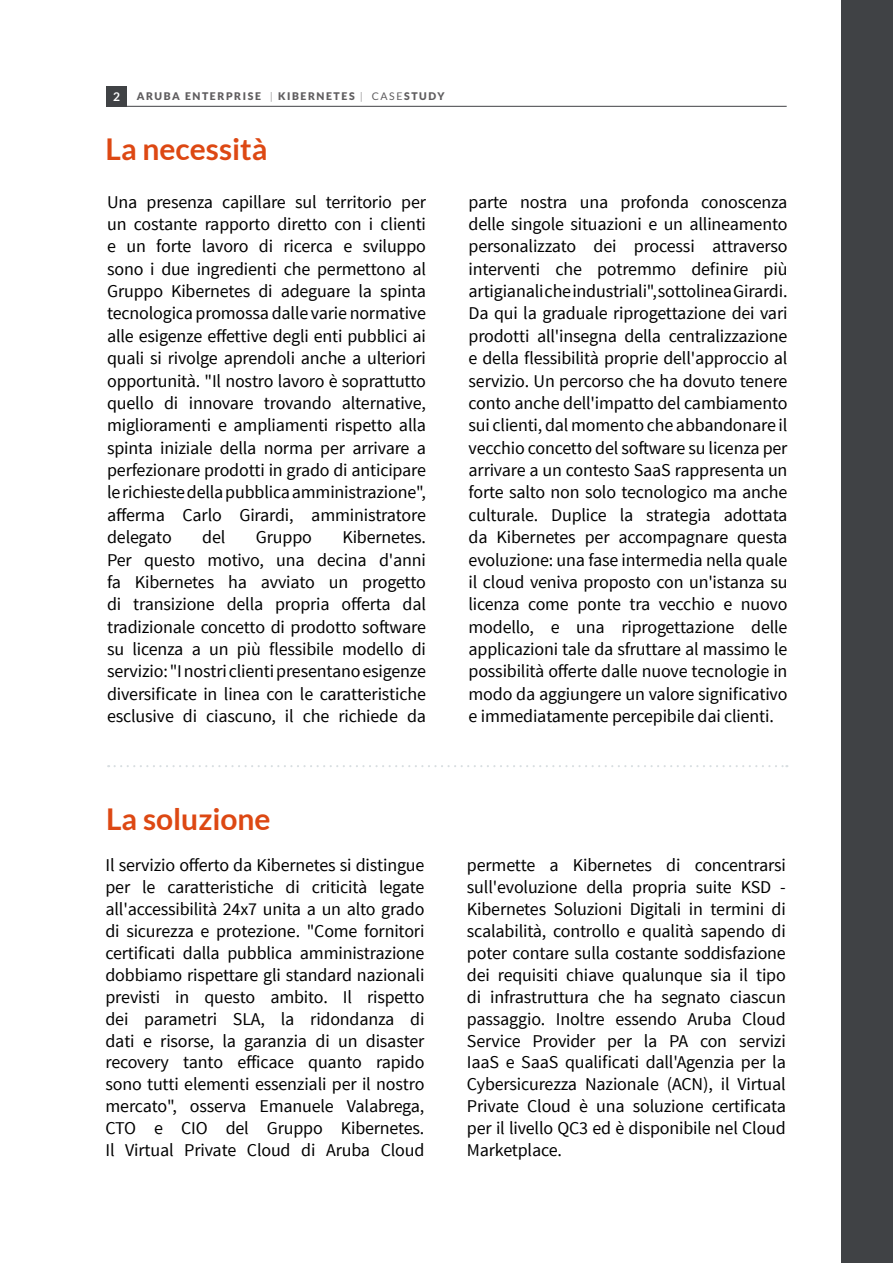
<style>
.page{position:relative;width:893px;height:1263px;background:#fff}
.page>*{position:absolute;margin:0;border:0;box-sizing:border-box;transform-origin:0 0}
.t1{font:700 30px "Lato";color:#dd4813}
.t2{font:18px/22.4px "Source Sans Pro";letter-spacing:-.01em;color:#000;text-align:justify}
.t3{font:700 12px "Lato";color:#fff}
.t4{font:900 10.5px "Lato";letter-spacing:.15em;color:#5f5d5f}
.s1{font-weight:300}
.s2{font-weight:400}
</style>
<div class="page">
<div style="left:842px;top:0;width:51px;height:1263px;background:#404245"></div>
<svg style="left:115px;top:765px;width:672px;height:2px"></svg>
<hr style="left:106px;top:106px;width:681px;height:1px;background:#404245">
<div style="left:106px;top:86px;width:21px;height:20px;background:#404245"></div>
<p class="t3" style="left:113px;top:90px;width:8px">2</p>
<p class="t4" style="left:137px;top:90px;width:309px">ARUBA ENTERPRISE <span class="s1">|</span> KIBERNETES <span class="s1">|</span> <span class="s2">CASE</span>STUDY</p>
<h1 class="t1" style="left:106px;top:132px;width:164px">La necessità</h1>
<p class="t2" style="left:107px;top:191px;width:320px">Una presenza capillare sul territorio per un costante rapporto diretto con i clienti e un forte lavoro di ricerca e sviluppo sono i due ingredienti che permettono al Gruppo Kibernetes di adeguare la spinta tecnologica promossa dalle varie normative alle esigenze effettive degli enti pubblici ai quali si rivolge aprendoli anche a ulteriori opportunità. "Il nostro lavoro è soprattutto quello di innovare trovando alternative, miglioramenti e ampliamenti rispetto alla spinta iniziale della norma per arrivare a perfezionare prodotti in grado di anticipare le richieste della pubblica amministrazione", afferma Carlo Girardi, amministratore delegato</p>
<p class="t2" style="left:107px;top:526px;width:320px;text-indent:235px">Kibernetes.<br>Per questo motivo, una decina d'anni fa Kibernetes ha avviato un progetto di transizione della propria offerta dal tradizionale concetto di prodotto software su licenza a un più flessibile modello di servizio: "I nostri clienti presentano esigenze diversificate in linea con le caratteristiche esclusive di ciascuno, il che richiede da</p>
<p class="t2" style="left:202px;top:526px;width:25px">del</p>
<p class="t2" style="left:256px;top:526px;width:57px">Gruppo</p>
<p class="t2" style="left:469px;top:191px;width:320px">parte nostra una profonda conoscenza delle singole situazioni e un allineamento personalizzato dei processi attraverso interventi che potremmo definire più artigianali che industriali", sottolinea Girardi.<br>Da qui la graduale riprogettazione dei vari prodotti all'insegna della centralizzazione e della flessibilità proprie dell'approccio al servizio. Un percorso che ha dovuto tenere conto anche dell'impatto del cambiamento sui clienti, dal momento che abbandonare il vecchio concetto del software su licenza per arrivare a un contesto SaaS rappresenta un forte salto non solo tecnologico ma anche culturale. Duplice la strategia adottata da Kibernetes per accompagnare questa evoluzione: una fase intermedia nella quale il cloud veniva proposto con un'istanza su licenza come ponte tra vecchio e nuovo modello, e una riprogettazione delle applicazioni tale da sfruttare al massimo le possibilità offerte dalle nuove tecnologie in modo da aggiungere un valore significativo e immediatamente percepibile dai clienti.</p>
<h1 class="t1" style="left:106px;top:801px;width:166px">La soluzione</h1>
<p class="t2" style="left:106px;top:854px;width:320px;line-height:21.9px">Il servizio offerto da Kibernetes si distingue per le caratteristiche di criticità legate all'accessibilità 24x7 unita a un alto grado di sicurezza e protezione. "Come fornitori certificati dalla pubblica amministrazione dobbiamo rispettare gli standard nazionali previsti in questo ambito. Il rispetto dei parametri SLA, la ridondanza di dati e risorse, la garanzia di un disaster recovery tanto efficace quanto rapido sono tutti elementi essenziali per il nostro mercato", osserva Emanuele Valabrega, CTO e CIO del Gruppo Kibernetes.<br>Il Virtual Private Cloud di Aruba Cloud</p>
<p class="t2" style="left:467px;top:854px;width:320px;line-height:21.9px">permette a Kibernetes di concentrarsi sull'evoluzione della propria suite KSD - Kibernetes Soluzioni Digitali in termini di scalabilità, controllo e qualità sapendo di poter contare sulla costante soddisfazione dei requisiti chiave qualunque sia il tipo di infrastruttura che ha segnato ciascun passaggio. Inoltre essendo Aruba Cloud Service Provider per la PA con servizi IaaS e SaaS qualificati dall'Agenzia per la Cybersicurezza Nazionale (ACN), il Virtual Private Cloud è una soluzione certificata per il livello QC3 ed è disponibile nel Cloud Marketplace.</p>
</div>
